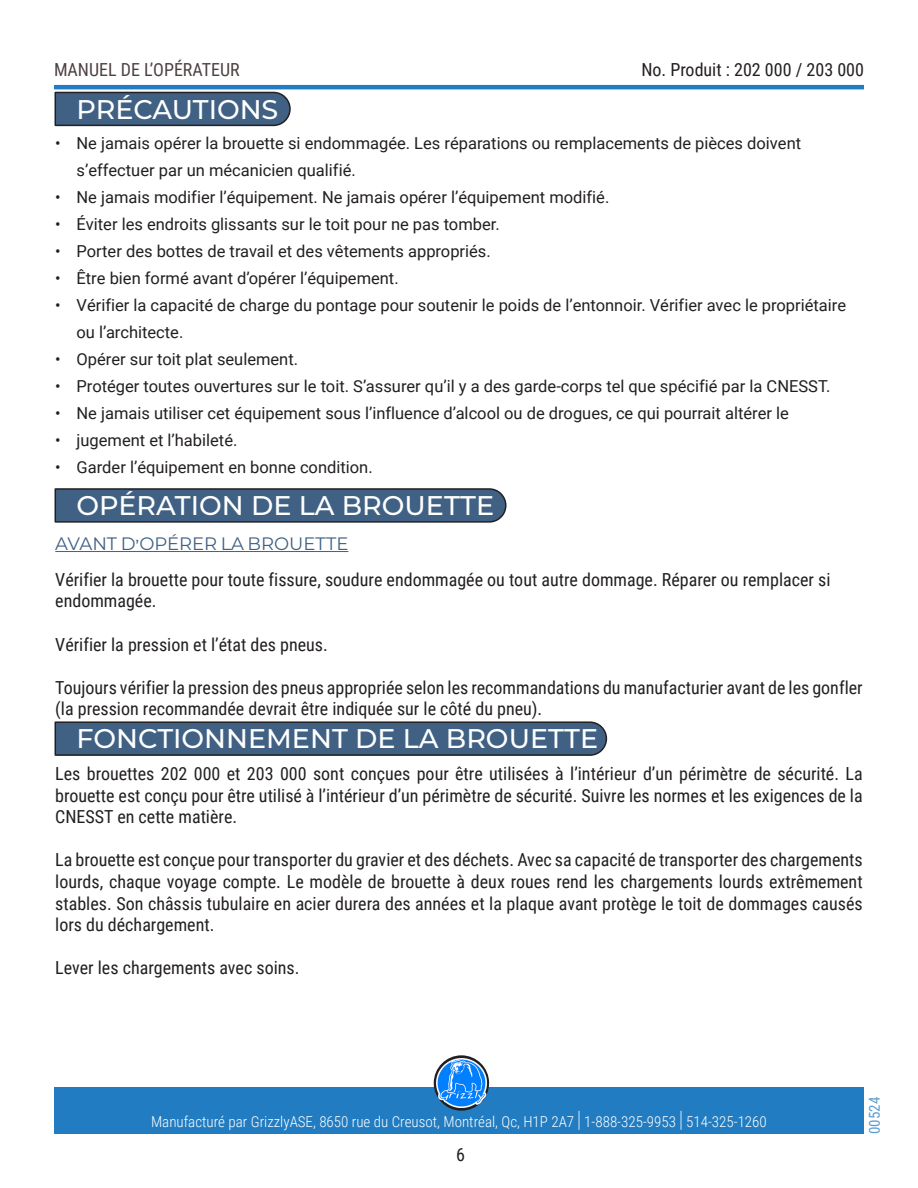
<style>
.page{position:relative;width:918px;height:1188px;background:#fff}
.page>*{position:absolute;margin:0;border:0;box-sizing:border-box;transform-origin:0 0}
.Titre1{font:500 27px "Montserrat";color:#fff}
.t1{font:18px/21.6px "Roboto Condensed";color:#231f20}
.Titre2{font:18px "Montserrat";color:#406183}
.t2{font:18px "Roboto Condensed";color:#130003}
.t3{font:16.5px/27px "Roboto";color:#231f20}
.t4{font:300 15px "Roboto Condensed";color:#fff}
.t5{font:15px "Roboto Condensed";color:#217cc0}
.s1{font-size:22.5px}
</style>
<div class="page">
<hr style="left:54px;top:85px;width:810px;height:4px;background:#217cc1">
<div style="left:54px;top:1088px;width:810px;height:46px;background:#217cc1"></div>
<svg style="left:434px;top:1055px;width:55px;height:56px"></svg>
<img style="left:437px;top:1058px;width:49px;height:50px">
<svg style="left:54px;top:91px;width:237px;height:36px;background:#496481"></svg>
<svg style="left:54px;top:488px;width:453px;height:35px;background:#425f7d"></svg>
<hr style="left:55px;top:551px;width:293px;height:1px;background:#406183">
<svg style="left:54px;top:721px;width:554px;height:35px;background:#425f7d"></svg>
<p class="t2" style="left:54px;top:57px;width:187px">MANUEL DE L’OPÉRATEUR</p>
<p class="t1" style="left:641px;top:58px;width:224px">No. Produit : 202 000 / 203 000</p>
<p class="Titre1" style="left:77px;top:90px;width:203px">PRÉCAUTIONS</p>
<p class="t3" style="left:77px;top:129px;width:726px;text-indent:-21px">• Ne jamais opérer la brouette si endommagée. Les réparations ou remplacements de pièces doivent s’effectuer par un mécanicien qualifié.</p>
<p class="t3" style="left:55px;top:183px;width:556px">• Ne jamais modifier l’équipement. Ne jamais opérer l’équipement modifié.</p>
<p class="t3" style="left:55px;top:210px;width:446px">• Éviter les endroits glissants sur le toit pour ne pas tomber.</p>
<p class="t3" style="left:55px;top:237px;width:437px">• Porter des bottes de travail et des vêtements appropriés.</p>
<p class="t3" style="left:55px;top:264px;width:345px">• Être bien formé avant d’opérer l’équipement.</p>
<p class="t3" style="left:77px;top:291px;width:771px;text-indent:-21px">• Vérifier la capacité de charge du pontage pour soutenir le poids de l’entonnoir. Vérifier avec le propriétaire ou l’architecte.</p>
<p class="t3" style="left:55px;top:345px;width:244px">• Opérer sur toit plat seulement.</p>
<p class="t3" style="left:55px;top:372px;width:777px">• Protéger toutes ouvertures sur le toit. S’assurer qu’il y a des garde-corps tel que spécifié par la CNESST.</p>
<p class="t3" style="left:55px;top:399px;width:735px">• Ne jamais utiliser cet équipement sous l’influence d’alcool ou de drogues, ce qui pourrait altérer le</p>
<p class="t3" style="left:55px;top:426px;width:184px">• jugement et l’habileté.</p>
<p class="t3" style="left:55px;top:453px;width:319px">• Garder l’équipement en bonne condition.</p>
<p class="Titre1" style="left:77px;top:487px;width:419px">OPÉRATION DE LA BROUETTE</p>
<p class="Titre2" style="left:55px;top:531px;width:295px">AVANT D’OPÉRER LA BROUETTE</p>
<p class="t1" style="left:55px;top:568px;width:777px">Vérifier la brouette pour toute fissure, soudure endommagée ou tout autre dommage. Réparer ou remplacer si</p>
<p class="t1" style="left:55px;top:590px;width:103px">endommagée.</p>
<p class="t1" style="left:55px;top:633px;width:274px">Vérifier la pression et l’état des pneus.</p>
<p class="t1" style="left:55px;top:676px;width:809px">Toujours vérifier la pression des pneus appropriée selon les recommandations du manufacturier avant de les gonfler (la pression recommandée devrait être indiquée sur le côté du pneu).</p>
<p class="Titre1" style="left:77px;top:720px;width:523px">FONCTIONNEMENT DE LA BROUETTE</p>
<p class="t1" style="left:55px;top:762px;width:809px">Les brouettes 202 000 et 203 000 sont conçues pour être utilisées à l’intérieur d’un périmètre de sécurité. La brouette est conçu pour être utilisé à l’intérieur d’un périmètre de sécurité. Suivre les normes et les exigences de la</p>
<p class="t1" style="left:55px;top:805px;width:183px">CNESST en cette matière.</p>
<p class="t1" style="left:55px;top:848px;width:809px">La brouette est conçue pour transporter du gravier et des déchets. Avec sa capacité de transporter des chargements</p>
<p class="t1" style="left:55px;top:870px;width:809px;text-align:justify">lourds, chaque voyage compte. Le modèle de brouette à deux roues rend les chargements lourds extrêmement stables. Son châssis tubulaire en acier durera des années et la plaque avant protège le toit de dommages causés lors du déchargement.</p>
<p class="t1" style="left:55px;top:956px;width:246px">Lever les chargements avec soins.</p>
<p class="t4" style="left:151px;top:1111px;width:617px">Manufacturé par GrizzlyASE, 8650 rue du Creusot, Montréal, Qc, H1P 2A7 <span class="s1">|</span> 1-888-325-9953 <span class="s1">|</span> 514-325-1260</p>
<p class="t1" style="left:456px;top:1144px;width:10px">6</p>
<p class="t5" style="left:864px;top:1134px;width:39px;rotate:-90deg">00524</p>
</div>
